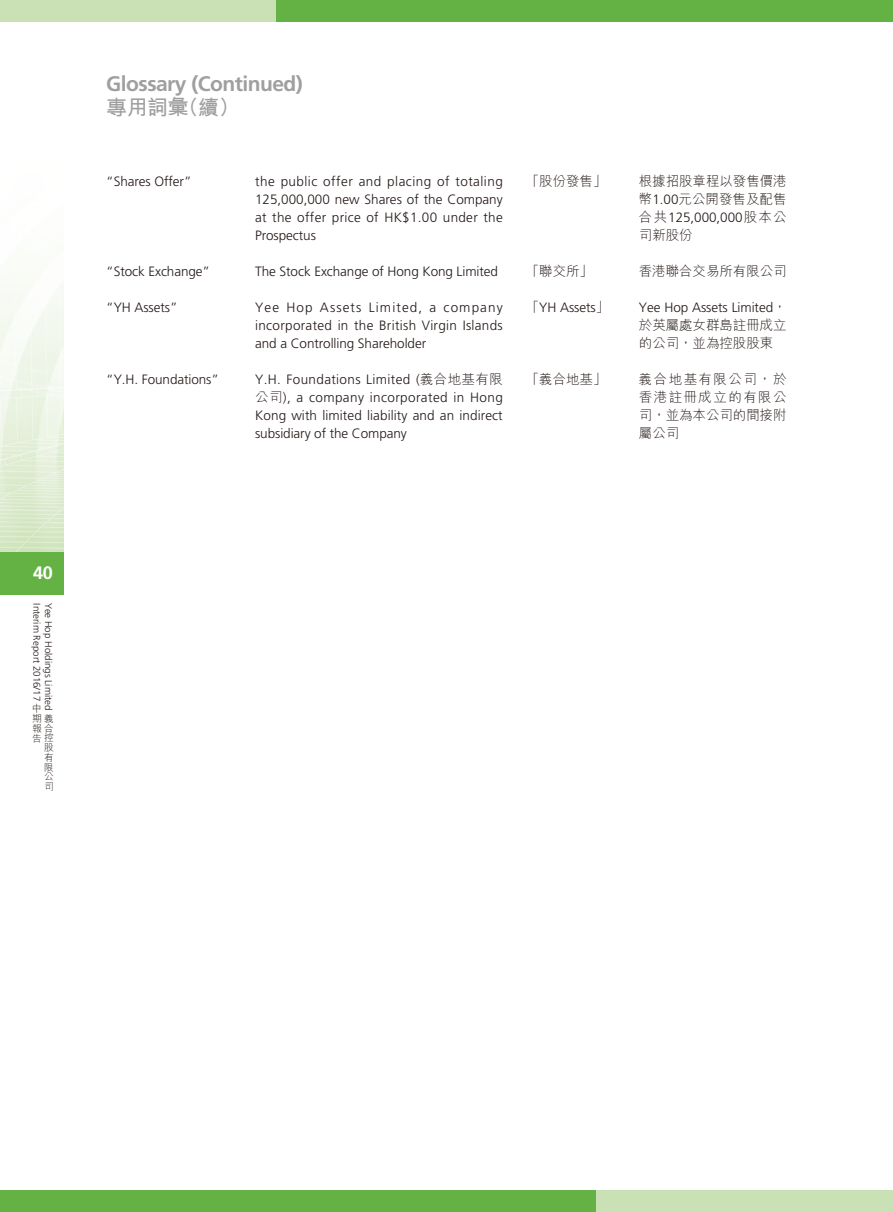
<style>
.page{position:relative;width:893px;height:1212px;background:#fff}
.page>*{position:absolute;margin:0;border:0;box-sizing:border-box;transform-origin:0 0}
.t1{font:700 21px "Frutiger LT Std";letter-spacing:-.025em;color:#9f9fa0}
.t2{font:21px "M Hei HK Bold E Ten B5 H";color:#9f9fa0}
.t3{font:700 18px "Frutiger LT Std";color:#fff}
.t4{font:300 13.5px/18px "Frutiger LT Std";letter-spacing:-.005em;color:#231916;text-align:justify}
.t5{font:13.5px/18px "M Hei HK Light E Ten B5 H";letter-spacing:-.005em;color:#231916}
.t6{font:300 9.75px "Frutiger LT Std";color:#231916}
.t7{font:9.75px/9.8px "M Hei HK Light E Ten B5 V";color:#231916;text-align:right}
.s1{font-family:"M Hei HK Light E Ten B5 H";font-weight:400}
.s2{font-family:"Frutiger LT Std";font-weight:300}
</style>
<div class="page">
<img style="left:0;top:21px;width:64px;height:532px">
<div style="left:0;top:553px;width:64px;height:42px;background:#65b244"></div>
<div style="left:0;top:1191px;width:893px;height:21px;background:#cae1b5"></div>
<div style="left:0;top:1191px;width:595px;height:21px;background:#65b244"></div>
<div style="left:0;top:0;width:893px;height:21px;background:#cae1b5"></div>
<div style="left:276px;top:0;width:617px;height:21px;background:#65b244"></div>
<h2 class="t3" style="left:33px;top:564px;width:21px">40</h2>
<p class="t6" style="left:53px;top:603px;width:108px;rotate:90deg">Yee Hop Holdings Limited</p>
<p class="t7" style="left:32px;top:715px;width:22px">期義報合告控股<br>有<br>限<br>公<br>司</p>
<p class="t6" style="left:42px;top:603px;width:99px;rotate:90deg">Interim Report 2016/17</p>
<p class="t7" style="left:32px;top:705px;width:10px">中</p>
<h1 class="t1" style="left:106px;top:74px;width:198px">Glossary (Continued)</h1>
<h1 class="t2" style="left:106px;top:100px;width:135px">專用詞彙（續）</h1>
<p class="t4" style="left:106px;top:173px;width:87px">“Shares Offer”</p>
<p class="t4" style="left:255px;top:173px;width:249px">the public offer and placing of totaling 125,000,000 new Shares of the Company at the offer price of HK$1.00 under the Prospectus</p>
<p class="t4" style="left:106px;top:263px;width:105px">“Stock Exchange”</p>
<p class="t4" style="left:255px;top:263px;width:244px">The Stock Exchange of Hong Kong Limited</p>
<p class="t4" style="left:106px;top:299px;width:73px">“YH Assets”</p>
<p class="t4" style="left:255px;top:299px;width:249px">Yee Hop Assets Limited, a company incorporated in the British Virgin Islands and a Controlling Shareholder</p>
<p class="t4" style="left:106px;top:371px;width:114px">“Y.H. Foundations”</p>
<p class="t4" style="left:255px;top:371px;width:249px">Y.H. Foundations Limited (<span class="s1">義合地基有限公司</span>), a company incorporated in Hong Kong with limited liability and an indirect subsidiary of the Company</p>
<p class="t5" style="left:526px;top:174px;width:82px">「股份發售」</p>
<p class="t5" style="left:639px;top:174px;width:149px">根據招股章程以發售價港幣<span class="s2">1.00</span>元公開發售及配售</p>
<p class="t4" style="left:639px;top:209px;width:149px"><span class="s1">合共</span>125,000,000<span class="s1">股本公</span></p>
<p class="t5" style="left:639px;top:228px;width:55px">司新股份</p>
<p class="t5" style="left:526px;top:264px;width:69px">「聯交所」</p>
<p class="t5" style="left:639px;top:264px;width:149px">香港聯合交易所有限公司</p>
<p class="t4" style="left:526px;top:299px;width:85px"><span class="s1">「</span>YH Assets<span class="s1">」</span></p>
<p class="t4" style="left:639px;top:299px;width:149px">Yee Hop Assets Limited<span class="s1">，</span></p>
<p class="t5" style="left:639px;top:318px;width:149px">於英屬處女群島註冊成立的公司，並為控股股東</p>
<p class="t5" style="left:526px;top:372px;width:82px">「義合地基」</p>
<p class="t5" style="left:639px;top:372px;width:149px;text-align:justify">義合地基有限公司，於香港註冊成立的有限公司，並為本公司的間接附屬公司</p>
</div>
